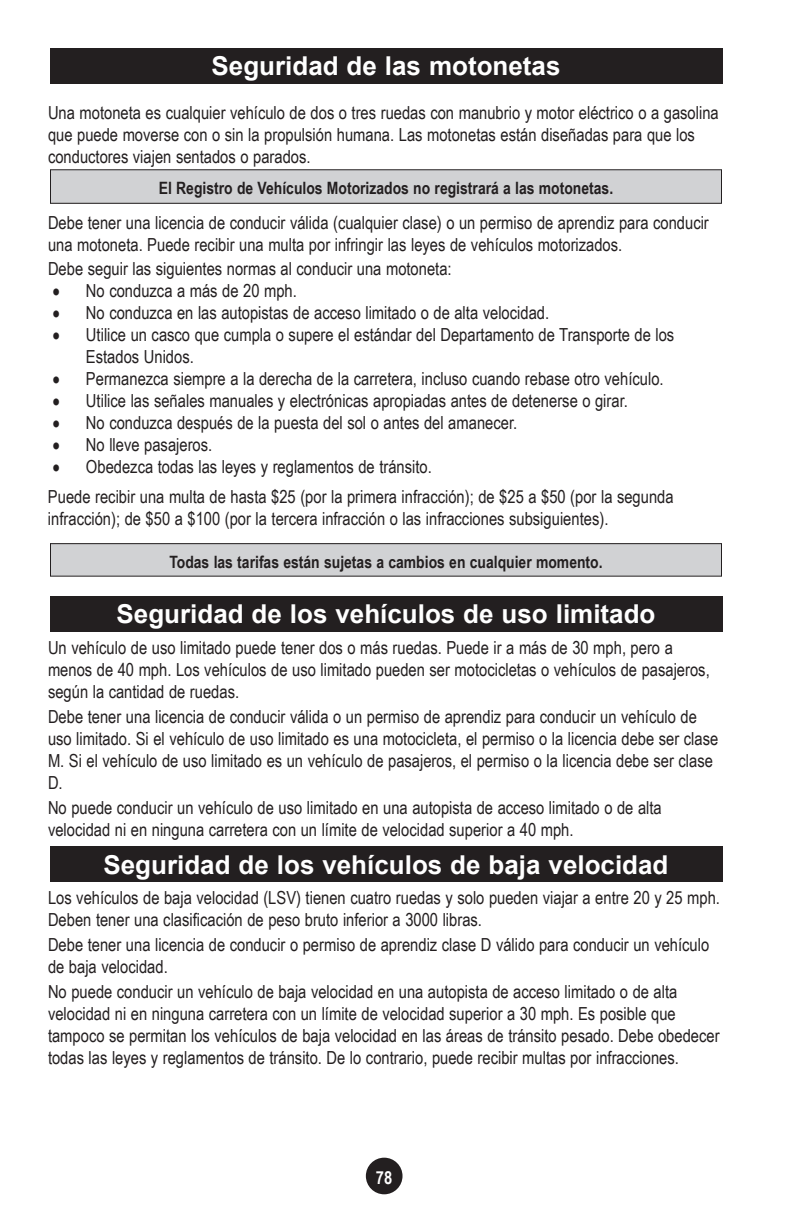
<style>
.page{position:relative;width:792px;height:1224px;background:#fff}
.page>*{position:absolute;margin:0;border:0;box-sizing:border-box;transform-origin:0 0}
.head_1_full_page_-_H{font:700 26px "Arial";color:#fff}
.body_text_-_P{font:18px/22px "Arial Narrow";color:#231f20}
.bullet_list_-_P{font:18px/22px "Arial Narrow";color:#231f20}
.t1{font:700 18px "Arial Narrow";color:#fff}
.sidebar_-_P{font:700 17px "Arial Narrow";color:#231f20}
.s1{font-size:28px}
</style>
<div class="page">
<div style="left:367px;top:1159px;width:35px;height:34px;background:#231f20;border-radius:50%"></div>
<div style="left:366px;top:1158px;width:37px;height:36px;border:2px solid #231f20;border-radius:50%"></div>
<div style="left:50px;top:48px;width:672px;height:36px;background:#231f20"></div>
<div style="left:50px;top:170px;width:672px;height:33px;background:#d1d2d4"></div>
<div style="left:50px;top:169px;width:672px;height:35px;border:1px solid #231f20"></div>
<div style="left:50px;top:544px;width:672px;height:32px;background:#d1d2d4"></div>
<div style="left:50px;top:543px;width:672px;height:34px;border:1px solid #231f20"></div>
<div style="left:50px;top:596px;width:672px;height:36px;background:#231f20"></div>
<div style="left:50px;top:846px;width:672px;height:36px;background:#231f20"></div>
<h2 class="head_1_full_page_-_H" style="left:212px;top:49px;width:350px">Seguridad de las motonetas</h2>
<p class="body_text_-_P" style="left:48px;top:101px;width:672px">Una motoneta es cualquier vehículo de dos o tres ruedas con manubrio y motor eléctrico o a gasolina que puede moverse con o sin la propulsión humana. Las motonetas están diseñadas para que los conductores viajen sentados o parados.</p>
<p class="sidebar_-_P" style="left:159px;top:176px;width:456px">El Registro de Vehículos Motorizados no registrará a las motonetas .</p>
<p class="body_text_-_P" style="left:48px;top:211px;width:662px">Debe tener una licencia de conducir válida (cualquier clase) o un permiso de aprendiz para conducir una motoneta. Puede recibir una multa por infringir las leyes de vehículos motorizados.</p>
<p class="body_text_-_P" style="left:48px;top:257px;width:405px">Debe seguir las siguientes normas al conducir una motoneta:</p>
<p class="bullet_list_-_P" style="left:52px;top:279px;width:246px"><span class="s1">•</span> No conduzca a más de 20 mph.</p>
<p class="bullet_list_-_P" style="left:52px;top:301px;width:499px"><span class="s1">•</span> No conduzca en las autopistas de acceso limitado o de alta velocidad.</p>
<p class="bullet_list_-_P" style="left:86px;top:323px;width:590px;text-indent:-34px"><span class="s1">•</span> Utilice un casco que cumpla o supere el estándar del Departamento de Transporte de los<br>Estados Unidos.</p>
<p class="bullet_list_-_P" style="left:52px;top:367px;width:613px"><span class="s1">•</span> Permanezca siempre a la derecha de la carretera, incluso cuando rebase otro vehículo.</p>
<p class="bullet_list_-_P" style="left:52px;top:389px;width:577px"><span class="s1">•</span> Utilice las señales manuales y electrónicas apropiadas antes de detenerse o girar.</p>
<p class="bullet_list_-_P" style="left:52px;top:411px;width:467px"><span class="s1">•</span> No conduzca después de la puesta del sol o antes del amanecer.</p>
<p class="bullet_list_-_P" style="left:52px;top:433px;width:162px"><span class="s1">•</span> No lleve pasajeros.</p>
<p class="bullet_list_-_P" style="left:52px;top:455px;width:381px"><span class="s1">•</span> Obedezca todas las leyes y reglamentos de tránsito.</p>
<p class="body_text_-_P" style="left:48px;top:485px;width:627px">Puede recibir una multa de hasta $25 (por la primera infracción); de $25 a $50 (por la segunda infracción); de $50 a $100 (por la tercera infracción o las infracciones subsiguientes).</p>
<p class="sidebar_-_P" style="left:169px;top:549px;width:435px">Todas las tarifas están sujetas a cambios en cualquier momento .</p>
<h2 class="head_1_full_page_-_H" style="left:117px;top:597px;width:540px">Seguridad de los vehículos de uso limitado</h2>
<p class="body_text_-_P" style="left:48px;top:636px;width:663px">Un vehículo de uso limitado puede tener dos o más ruedas. Puede ir a más de 30 mph, pero a menos de 40 mph. Los vehículos de uso limitado pueden ser motocicletas o vehículos de pasajeros, según la cantidad de ruedas.</p>
<p class="body_text_-_P" style="left:48px;top:705px;width:672px">Debe tener una licencia de conducir válida o un permiso de aprendiz para conducir un vehículo de uso limitado. Si el vehículo de uso limitado es una motocicleta, el permiso o la licencia debe ser clase M. Si el vehículo de uso limitado es un vehículo de pasajeros, el permiso o la licencia debe ser clase D.</p>
<p class="body_text_-_P" style="left:48px;top:796px;width:615px">No puede conducir un vehículo de uso limitado en una autopista de acceso limitado o de alta velocidad ni en ninguna carretera con un límite de velocidad superior a 40 mph.</p>
<h2 class="head_1_full_page_-_H" style="left:104px;top:848px;width:566px">Seguridad de los vehículos de baja velocidad</h2>
<p class="body_text_-_P" style="left:48px;top:886px;width:674px">Los vehículos de baja velocidad (LSV) tienen cuatro ruedas y solo pueden viajar a entre 20 y 25 mph.<br>Deben tener una clasificación de peso bruto inferior a 3000 libras.</p>
<p class="body_text_-_P" style="left:48px;top:933px;width:663px">Debe tener una licencia de conducir o permiso de aprendiz clase D válido para conducir un vehículo de baja velocidad.</p>
<p class="body_text_-_P" style="left:48px;top:980px;width:673px">No puede conducir un vehículo de baja velocidad en una autopista de acceso limitado o de alta velocidad ni en ninguna carretera con un límite de velocidad superior a 30 mph. Es posible que tampoco se permitan los vehículos de baja velocidad en las áreas de tránsito pesado. Debe obedecer todas las leyes y reglamentos de tránsito. De lo contrario, puede recibir multas por infracciones.</p>
<p class="t1" style="left:376px;top:1164px;width:18px">78</p>
</div>
